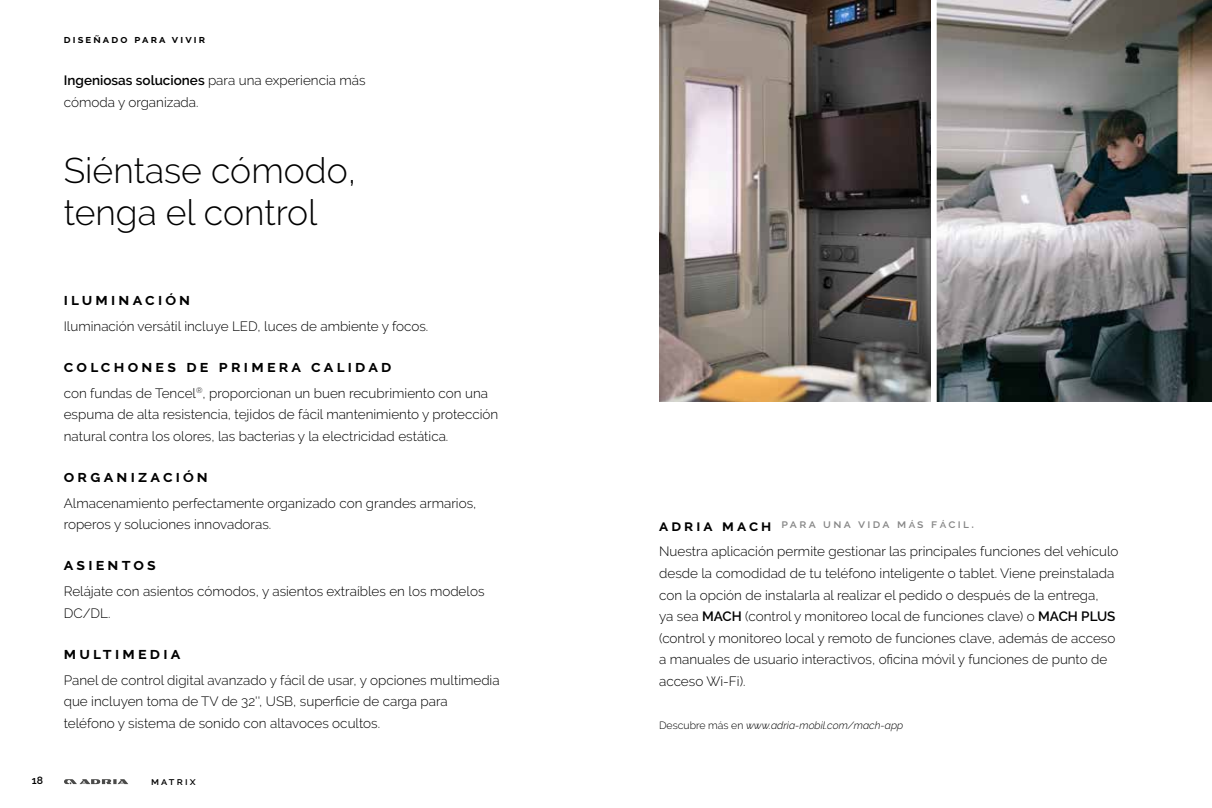
<style>
.page{position:relative;width:1212px;height:808px;background:#fff}
.page>*{position:absolute;margin:0;border:0;box-sizing:border-box;transform-origin:0 0}
.t1{font:300 35.55px/42.6px "Raleway";color:#000}
.t2{font:700 16.2px "Raleway";letter-spacing:.2em;color:#000}
.t3{font:300 13.5px/21.6px "Raleway";color:#000}
.t4{font:600 12px "Raleway";letter-spacing:.2em;color:#878787}
.t5{font:700 10.8px "Raleway";letter-spacing:.2em;color:#000}
.t6{font:italic 300 10.5px "Raleway";color:#000}
.t7{font:600 10.5px "Raleway";letter-spacing:.17em;color:#000}
.s1{font-size:8.4px}
.s2{font-weight:600}
.s3{font-size:12.9px}
.s4{font-weight:700;font-size:15.45px;color:#000}
.s5{font-size:8.7px}
.s6{font-style:normal}
</style>
<div class="page">
<svg style="left:64px;top:779px;width:64px;height:5px"></svg>
<img style="left:659px;top:0;width:272px;height:402px">
<img style="left:937px;top:0;width:275px;height:402px">
<p class="t5" style="left:64px;top:33px;width:143px">dise<span class="s1">Ñ</span>ado para vivir</p>
<p class="t3" style="left:64px;top:70px;width:303px"><span class="s2">Ingeniosas soluciones</span> para una experiencia más cómoda y organizada.</p>
<h1 class="t1" style="left:64px;top:149px;width:294px">Siéntase cómodo, tenga el control</h1>
<p class="t7" style="left:32px;top:774px;width:13px">18</p>
<p class="t2" style="left:64px;top:290px;width:128px">iluminaci<span class="s3">Ó</span>n</p>
<p class="t3" style="left:64px;top:315px;width:366px">Iluminación versátil incluye LED, luces de ambiente y focos.</p>
<p class="t2" style="left:64px;top:357px;width:329px">colchones de primera calidad</p>
<p class="t3" style="left:64px;top:382px;width:436px">con fundas de Tencel<sup>®</sup>, proporcionan un buen recubrimiento con una espuma de alta resistencia, tejidos de fácil mantenimiento y protección natural contra los olores, las bacterias y la electricidad estática.</p>
<p class="t2" style="left:64px;top:467px;width:145px">organizaci<span class="s3">Ó</span>n</p>
<p class="t3" style="left:64px;top:492px;width:414px">Almacenamiento perfectamente organizado con grandes armarios, roperos y soluciones innovadoras.</p>
<p class="t2" style="left:64px;top:555px;width:94px">asientos</p>
<p class="t3" style="left:64px;top:581px;width:422px">Relájate con asientos cómodos, y asientos extraíbles en los modelos<br>DC/DL.</p>
<p class="t2" style="left:64px;top:644px;width:118px">multimedia</p>
<p class="t3" style="left:64px;top:669px;width:437px">Panel de control digital avanzado y fácil de usar, y opciones multimedia que incluyen toma de TV de 32'', USB, superficie de carga para teléfono y sistema de sonido con altavoces ocultos.</p>
<p class="t7" style="left:151px;top:775px;width:46px">matrix</p>
<p class="t4" style="left:659px;top:516px;width:316px"><span class="s4">adria mach</span> para una vida m<span class="s5">Á</span>s f<span class="s5">Á</span>cil.</p>
<p class="t3" style="left:659px;top:541px;width:461px">Nuestra aplicación permite gestionar las principales funciones del vehículo desde la comodidad de tu teléfono inteligente o tablet. Viene preinstalada con la opción de instalarla al realizar el pedido o después de la entrega,<br>ya sea <span class="s2">MACH</span> (control y monitoreo local de funciones clave) o <span class="s2">MACH PLUS </span>(control y monitoreo local y remoto de funciones clave, además de acceso a manuales de usuario interactivos, oficina móvil y funciones de punto de acceso Wi-Fi).</p>
<p class="t6" style="left:659px;top:719px;width:246px"><span class="s6">Descubre más en</span> www.adria-mobil.com/mach-app</p>
</div>
